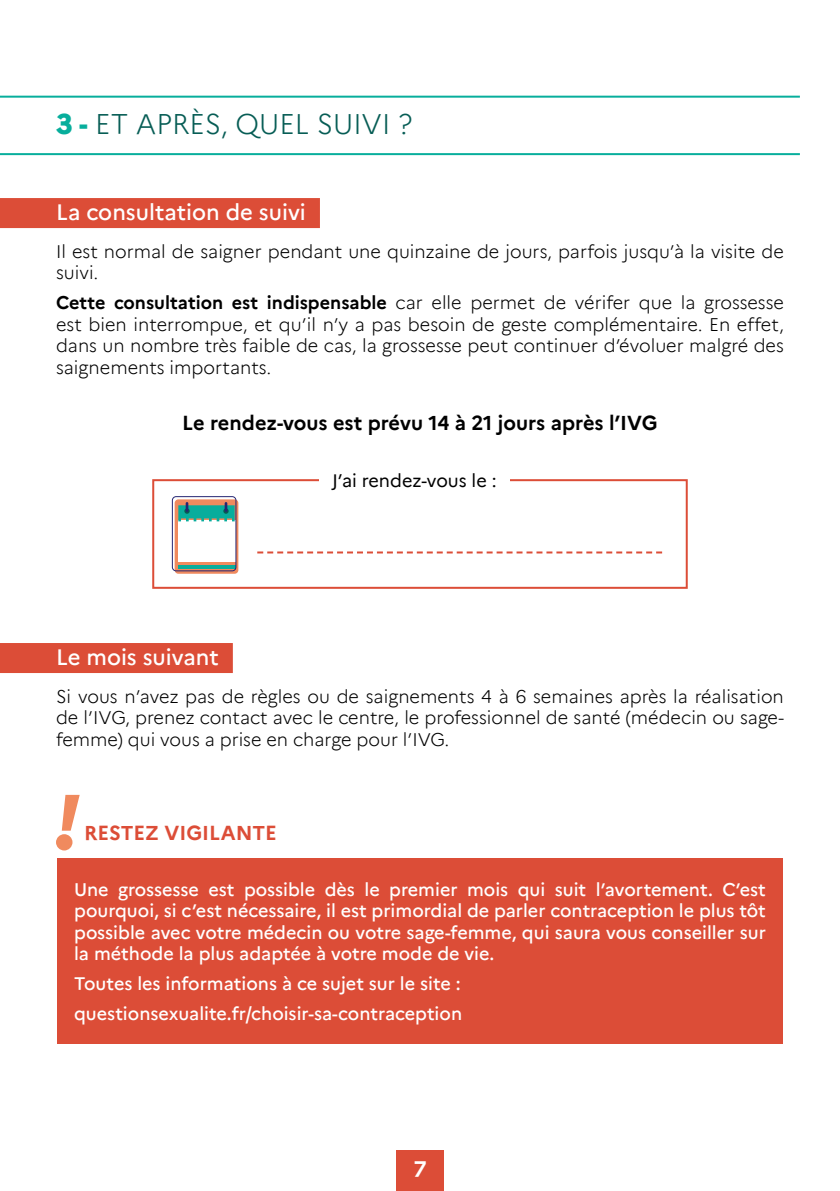
<style>
.page{position:relative;width:840px;height:1191px;background:#fff}
.page>*{position:absolute;margin:0;border:0;box-sizing:border-box;transform-origin:0 0}
.t1{font:italic 800 78px "Marianne";color:#f08a5e}
.t2{font:300 28px "Marianne";color:#075d55}
.t3{font:500 22px "Marianne";color:#fff}
.t4{font:700 22px "Marianne";color:#fff}
.t5{font:700 20px "Marianne";color:#000}
.t6{font:700 20px "Marianne";color:#dc4d37}
.t7{font:300 18px/21.6px "Marianne";color:#000;text-align:justify}
.t8{font:500 18px/21.6px "Marianne";color:#fff;text-align:justify}
.t9{font:18px "Marianne";color:#000}
.s1{font-weight:800;color:#07ae9c}
.s2{font-weight:700}
</style>
<div class="page">
<div style="left:396px;top:1150px;width:47px;height:41px;background:#dc4d37"></div>
<div style="left:0;top:198px;width:320px;height:30px;background:#dc4d37"></div>
<div style="left:0;top:643px;width:233px;height:30px;background:#dc4d37"></div>
<hr style="left:0;top:153px;width:799px;height:2px;background:#07ae9c">
<hr style="left:0;top:96px;width:799px;height:2px;background:#07ae9c">
<div style="left:152px;top:479px;width:535px;height:110px;border:2px solid #dc4d37"></div>
<div style="left:318px;top:465px;width:191px;height:30px;background:#fff"></div>
<svg style="left:174px;top:499px;width:64px;height:75px"></svg>
<div style="left:177px;top:520px;width:58px;height:41px;background:#fff"></div>
<hr style="left:177px;top:565px;width:58px;height:3px;background:#08ad9c">
<svg style="left:178px;top:502px;width:56px;height:19px"></svg>
<div style="left:172px;top:496px;width:64px;height:75px;border:1px solid #262673;border-radius:4px"></div>
<svg style="left:257px;top:551px;width:404px;height:2px"></svg>
<div style="left:57px;top:858px;width:725px;height:185px;background:#dc4d37"></div>
<h2 class="t2" style="left:56px;top:103px;width:357px"><span class="s1">3 -</span> ET APRÈS, QUEL SUIVI ?</h2>
<p class="t3" style="left:56px;top:195px;width:251px">La consultation de suivi</p>
<p class="t7" style="left:56px;top:239px;width:729px">Il est normal de saigner pendant une quinzaine de jours, parfois jusqu’à la visite de suivi.</p>
<p class="t7" style="left:56px;top:290px;width:729px"><span class="s2">Cette consultation est indispensable</span> car elle permet de vérifer que la grossesse est bien interrompue, et qu’il n’y a pas besoin de geste complémentaire. En effet, dans un nombre très faible de cas, la grossesse peut continuer d’évoluer malgré des saignements importants.</p>
<p class="t5" style="left:182px;top:407px;width:476px">Le rendez-vous est prévu 14 à 21 jours après l’IVG</p>
<p class="t9" style="left:332px;top:466px;width:166px">J’ai rendez-vous le :</p>
<p class="t3" style="left:56px;top:640px;width:164px">Le mois suivant</p>
<p class="t7" style="left:56px;top:684px;width:729px">Si vous n’avez pas de règles ou de saignements 4 à 6 semaines après la réalisation de l’IVG, prenez contact avec le centre, le professionnel de santé (médecin ou sage&shy;femme) qui vous a prise en charge pour l’IVG.</p>
<h1 class="t1" style="left:53px;top:761px;width:28px">!</h1>
<p class="t6" style="left:84px;top:817px;width:194px">RESTEZ VIGILANTE</p>
<p class="t8" style="left:74px;top:877px;width:693px">Une grossesse est possible dès le premier mois qui suit l’avortement. C’est pourquoi, si c’est nécessaire, il est primordial de parler contraception le plus tôt possible avec votre médecin ou votre sage-femme, qui saura vous conseiller sur la méthode la plus adaptée à votre mode de vie.</p>
<p class="t8" style="left:74px;top:967px;width:389px;line-height:29.6px">Toutes les informations à ce sujet sur le site : questionsexualite.fr/choisir-sa-contraception</p>
<p class="t4" style="left:413px;top:1152px;width:15px">7</p>
</div>
